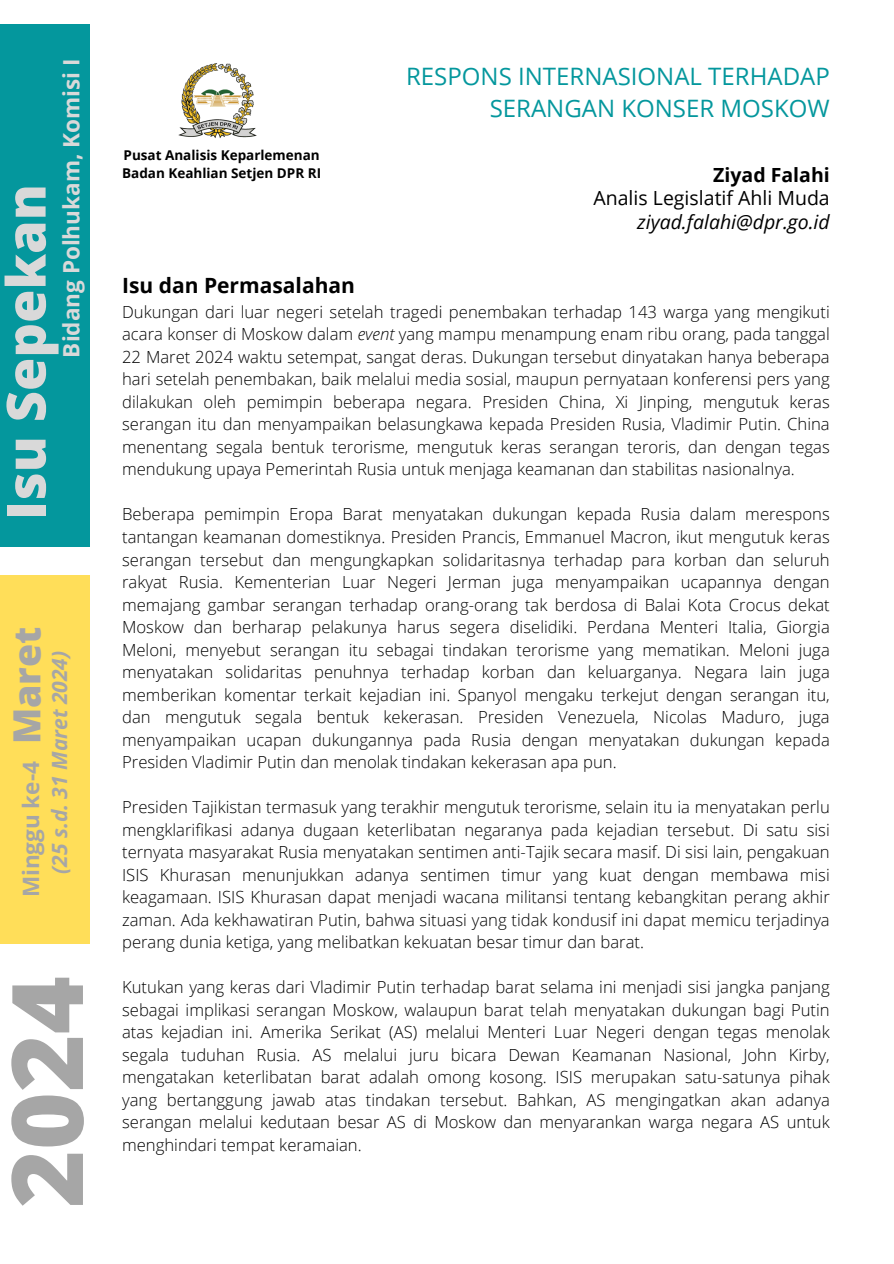
<style>
.page{position:relative;width:894px;height:1264px;background:#fff}
.page>*{position:absolute;margin:0;border:0;box-sizing:border-box;transform-origin:0 0}
.t1{font:800 98.85px "Open Sans";color:#a6a6a6}
.t2{font:800 54px "Open Sans";color:#d9d9d9}
.t3{font:800 37.5px "Open Sans";color:#a6a6a6}
.t4{font:24px/32.7px "Open Sans";color:#04979d;text-align:right}
.t5{font:700 22.5px "Open Sans";color:#d9d9d9}
.t6{font:700 22.5px "Open Sans";color:#a6a6a6}
.t7{font:italic 700 21px "Open Sans";color:#a6a6a6}
.t8{font:700 21px "Open Sans";color:#000}
.t9{font:19.5px "Open Sans";color:#000}
.t10{font:italic 19.5px "Open Sans";color:#000}
.t11{font:700 19.5px "Open Sans";color:#000}
.t12{font:300 16.65px/22.5px "Open Sans";color:#000;text-align:justify}
.t13{font:700 13.5px "Open Sans";color:#000}
.s1{font-style:italic}
</style>
<div class="page">
<div style="left:0;top:25px;width:89px;height:522px;background:#04979d"></div>
<div style="left:0;top:575px;width:89px;height:368px;background:#ffde59"></div>
<img style="left:178px;top:63px;width:79px;height:75px">
<h6 class="t5" style="left:55px;top:357px;width:300px;rotate:-90deg">Bidang Polhukam, Komisi I</h6>
<h6 class="t2" style="left:-12px;top:520px;width:337px;rotate:-90deg">Isu Sepekan</h6>
<h5 class="t3" style="left:0;top:744px;width:119px;rotate:-90deg">Maret</h5>
<p class="t7" style="left:45px;top:874px;width:226px;rotate:-90deg">(25 s.d. 31 Maret 2024)</p>
<h1 class="t6" style="left:15px;top:897px;width:138px;rotate:-90deg">Minggu ke-4</h1>
<h2 class="t1" style="left:-23px;top:1207px;width:233px;rotate:-90deg">2024</h2>
<h5 class="t4" style="left:406px;top:59px;width:425px">RESPONS INTERNASIONAL TERHADAP<br>SERANGAN KONSER MOSKOW</h5>
<p class="t13" style="left:123px;top:145px;width:198px">Pusat Analisis Keparlemenan</p>
<h4 class="t13" style="left:122px;top:163px;width:200px">Badan Keahlian Setjen DPR RI</h4>
<p class="t11" style="left:713px;top:161px;width:118px">Ziyad Falahi</p>
<p class="t9" style="left:593px;top:185px;width:238px">Analis Legislatif Ahli Muda</p>
<p class="t10" style="left:637px;top:208px;width:194px">ziyad.falahi@dpr.go.id</p>
<h3 class="t8" style="left:122px;top:270px;width:234px">Isu dan Permasalahan</h3>
<p class="t12" style="left:122px;top:300px;width:709px">Dukungan dari luar negeri setelah tragedi penembakan terhadap 143 warga yang mengikuti acara konser di Moskow dalam <span class="s1">event</span> yang mampu menampung enam ribu orang, pada tanggal 22 Maret 2024 waktu setempat, sangat deras. Dukungan tersebut dinyatakan hanya beberapa hari setelah penembakan, baik melalui media sosial, maupun pernyataan konferensi pers yang dilakukan oleh pemimpin beberapa negara. Presiden China, Xi Jinping, mengutuk keras serangan itu dan menyampaikan belasungkawa kepada Presiden Rusia, Vladimir Putin. China menentang segala bentuk terorisme, mengutuk keras serangan teroris, dan dengan tegas mendukung upaya Pemerintah Rusia untuk menjaga keamanan dan stabilitas nasionalnya.</p>
<p class="t12" style="left:122px;top:503px;width:709px">Beberapa pemimpin Eropa Barat menyatakan dukungan kepada Rusia dalam merespons tantangan keamanan domestiknya. Presiden Prancis, Emmanuel Macron, ikut mengutuk keras serangan tersebut dan mengungkapkan solidaritasnya terhadap para korban dan seluruh rakyat Rusia. Kementerian Luar Negeri Jerman juga menyampaikan ucapannya dengan memajang gambar serangan terhadap orang-orang tak berdosa di Balai Kota Crocus dekat Moskow dan berharap pelakunya harus segera diselidiki. Perdana Menteri Italia, Giorgia Meloni, menyebut serangan itu sebagai tindakan terorisme yang mematikan. Meloni juga menyatakan solidaritas penuhnya terhadap korban dan keluarganya. Negara lain juga memberikan komentar terkait kejadian ini. Spanyol mengaku terkejut dengan serangan itu, dan mengutuk segala bentuk kekerasan. Presiden Venezuela, Nicolas Maduro, juga menyampaikan ucapan dukungannya pada Rusia dengan menyatakan dukungan kepada Presiden Vladimir Putin dan menolak tindakan kekerasan apa pun.</p>
<p class="t12" style="left:122px;top:795px;width:709px">Presiden Tajikistan termasuk yang terakhir mengutuk terorisme, selain itu ia menyatakan perlu mengklarifikasi adanya dugaan keterlibatan negaranya pada kejadian tersebut. Di satu sisi ternyata masyarakat Rusia menyatakan sentimen anti-Tajik secara masif. Di sisi lain, pengakuan ISIS Khurasan menunjukkan adanya sentimen timur yang kuat dengan membawa misi keagamaan. ISIS Khurasan dapat menjadi wacana militansi tentang kebangkitan perang akhir zaman. Ada kekhawatiran Putin, bahwa situasi yang tidak kondusif ini dapat memicu terjadinya perang dunia ketiga, yang melibatkan kekuatan besar timur dan barat.</p>
<p class="t12" style="left:122px;top:975px;width:709px">Kutukan yang keras dari Vladimir Putin terhadap barat selama ini menjadi sisi jangka panjang sebagai implikasi serangan Moskow, walaupun barat telah menyatakan dukungan bagi Putin atas kejadian ini. Amerika Serikat (AS) melalui Menteri Luar Negeri dengan tegas menolak segala tuduhan Rusia. AS melalui juru bicara Dewan Keamanan Nasional, John Kirby, mengatakan keterlibatan barat adalah omong kosong. ISIS merupakan satu-satunya pihak yang bertanggung jawab atas tindakan tersebut. Bahkan, AS mengingatkan akan adanya serangan melalui kedutaan besar AS di Moskow dan menyarankan warga negara AS untuk menghindari tempat keramaian.</p>
</div>
